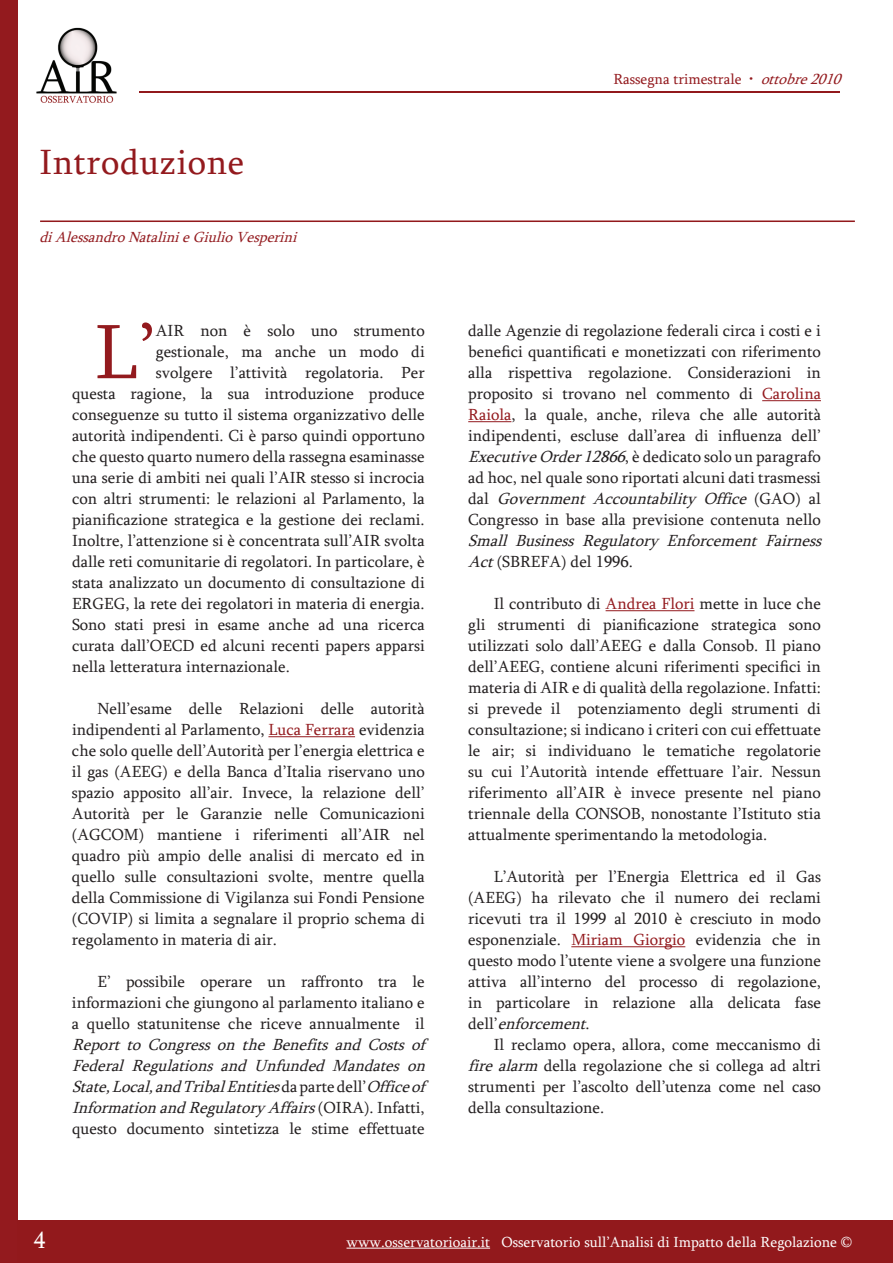
<style>
.page{position:relative;width:893px;height:1263px;background:#fff}
.page>*{position:absolute;margin:0;border:0;box-sizing:border-box;transform-origin:0 0}
.t1{font:78.9px "Sylfaen";color:#931a1e}
.t2{font:36px "Sylfaen";letter-spacing:.02em;color:#931a1e}
.t3{font:24px "Sylfaen";color:#fff}
.t4{font:16.5px/21px "Sylfaen";color:#231f20;text-align:justify}
.t5{font:italic 16.5px/21px "Sylfaen";color:#231f20}
.t6{font:15px "Sylfaen";color:#fff}
.t7{font:italic 15px "Sylfaen";color:#931a1e}
.t8{font:15px "Sylfaen";color:#931a1e}
.s1{color:#931a1e}
.s2{font-style:normal}
.s3{font-style:italic}
</style>
<div class="page">
<div style="left:0;top:1220px;width:893px;height:43px;background:#92191c"></div>
<div style="left:0;top:1px;width:17px;height:1261px;background:#931a1e"></div>
<hr style="left:346px;top:1248px;width:144px;height:1px;background:#fff">
<hr style="left:40px;top:221px;width:815px;height:1px;background:#92191c">
<img style="left:36px;top:27px;width:81px;height:76px">
<hr style="left:139px;top:92px;width:700px;height:1px;background:#92191c">
<hr style="left:268px;top:736px;width:87px;height:1px;background:#931a1e">
<hr style="left:762px;top:400px;width:59px;height:1px;background:#931a1e">
<hr style="left:468px;top:421px;width:43px;height:1px;background:#931a1e">
<hr style="left:606px;top:610px;width:88px;height:1px;background:#931a1e">
<hr style="left:571px;top:946px;width:114px;height:1px;background:#931a1e">
<h2 class="t2" style="left:39px;top:138px;width:207px">Introduzione</h2>
<p class="t7" style="left:39px;top:227px;width:264px">diAlessandroNatalinieGiulioVesperini</p>
<h1 class="t1" style="left:94px;top:299px;width:63px">L’</h1>
<p class="t4" style="left:156px;top:320px;width:270px">AIR non è solo uno strumento</p>
<p class="t4" style="left:156px;top:341px;width:270px">gestionale, ma anche un modo di</p>
<p class="t4" style="left:156px;top:362px;width:270px">svolgere l’attività regolatoria. Per</p>
<p class="t4" style="left:72px;top:383px;width:354px">questa ragione, la sua introduzione produce</p>
<p class="t4" style="left:72px;top:404px;width:354px">conseguenze su tutto il sistema organizzativo delle</p>
<p class="t4" style="left:72px;top:425px;width:354px">autorità indipendenti. Ci è parso quindi opportuno</p>
<p class="t4" style="left:72px;top:446px;width:354px">che questo quarto numero della rassegna esaminasse</p>
<p class="t4" style="left:72px;top:467px;width:354px">una serie di ambiti nei quali l’AIR stesso si incrocia</p>
<p class="t4" style="left:72px;top:488px;width:354px">con altri strumenti: le relazioni al Parlamento, la</p>
<p class="t4" style="left:72px;top:509px;width:354px">pianificazione strategica e la gestione dei reclami.</p>
<p class="t4" style="left:72px;top:530px;width:354px">Inoltre, l’attenzione si è concentrata sull’AIR svolta</p>
<p class="t4" style="left:72px;top:551px;width:354px">dalle reti comunitarie di regolatori. In particolare, è</p>
<p class="t4" style="left:72px;top:572px;width:354px">stata analizzato un documento di consultazione di</p>
<p class="t4" style="left:72px;top:593px;width:354px">ERGEG, la rete dei regolatori in materia di energia.</p>
<p class="t4" style="left:72px;top:614px;width:354px">Sono stati presi in esame anche ad una ricerca</p>
<p class="t4" style="left:72px;top:635px;width:354px">curata dall’OECD ed alcuni recenti papers apparsi</p>
<p class="t4" style="left:72px;top:656px;width:219px">nella letteratura internazionale.</p>
<p class="t4" style="left:72px;top:698px;width:354px;text-indent:26px">Nell’esame delle Relazioni delle autorità indipendenti al Parlamento, <span class="s1">Luca Ferrara</span> evidenzia che solo quelle dell’Autorità per l’energia elettrica e il gas (AEEG) e della Banca d’Italia riservano uno spazio apposito all’air. Invece, la relazione dell’ Autorità per le Garanzie nelle Comunicazioni (AGCOM) mantiene i riferimenti all’AIR nel quadro più ampio delle analisi di mercato ed in quello sulle consultazioni svolte, mentre quella della Commissione di Vigilanza sui Fondi Pensione (COVIP) si limita a segnalare il proprio schema di regolamento in materia di air.</p>
<p class="t4" style="left:72px;top:971px;width:354px;text-indent:25px">E’ possibile operare un raffronto tra le informazioni che giungono al parlamento italiano e a quello statunitense che riceve annualmente il</p>
<p class="t5" style="left:72px;top:1034px;width:360px">Report to Congress on the Benefits and Costs of Federal Regulations and Unfunded Mandates on State,Local,andTribalEntities<span class="s2">d a p a r t e d e l l ’</span> Officeof InformationandRegulatoryAffairs<span class="s2">( O I R A ) . I n f a t t i , questo documento sintetizza le stime effettuate</span></p>
<p class="t8" style="left:613px;top:69px;width:235px">Rassegna trimestrale • <span class="s3">ottobre2010</span></p>
<p class="t4" style="left:468px;top:320px;width:354px">dalle Agenzie di regolazione federali circa i costi e i benefici quantificati e monetizzati con riferimento alla rispettiva regolazione. Considerazioni in proposito si trovano nel commento di <span class="s1">Carolina Raiola</span>, la quale, anche, rileva che alle autorità indipendenti, escluse dall’area di influenza dell’ <span class="s3">ExecutiveOrder12866</span>, è dedicato solo un paragrafo ad hoc, nel quale sono riportati alcuni dati trasmessi d a l <span class="s3">Government Accountability Office</span> ( G A O ) a l Congresso in base alla previsione contenuta nello</p>
<p class="t5" style="left:468px;top:530px;width:360px">Small Business Regulatory Enforcement Fairness<br>Act<span class="s2">(SBREFA) del 1996.</span></p>
<p class="t4" style="left:468px;top:593px;width:354px;text-indent:25px">Il contributo di <span class="s1">Andrea Flori</span> mette in luce che gli strumenti di pianificazione strategica sono utilizzati solo dall’AEEG e dalla Consob. Il piano dell’AEEG, contiene alcuni riferimenti specifici in materia di AIR e di qualità della regolazione. Infatti: si prevede il potenziamento degli strumenti di consultazione; si indicano i criteri con cui effettuate le air; si individuano le tematiche regolatorie su cui l’Autorità intende effettuare l’air. Nessun riferimento all’AIR è invece presente nel piano triennale della CONSOB, nonostante l’Istituto stia attualmente sperimentando la metodologia.</p>
<p class="t4" style="left:468px;top:866px;width:354px;text-indent:25px">L’Autorità per l’Energia Elettrica ed il Gas (AEEG) ha rilevato che il numero dei reclami ricevuti tra il 1999 al 2010 è cresciuto in modo esponenziale. <span class="s1">Miriam Giorgio</span> evidenzia che in questo modo l’utente viene a svolgere una funzione attiva all’interno del processo di regolazione, in particolare in relazione alla delicata fase d e l l ’ <span class="s3">enforcement</span>.</p>
<p class="t4" style="left:468px;top:1034px;width:354px;text-indent:25px">Il reclamo opera, allora, come meccanismo di <span class="s3">firealarm</span> della regolazione che si collega ad altri strumenti per l’ascolto dell’utenza come nel caso della consultazione.</p>
<h3 class="t3" style="left:34px;top:1224px;width:13px">4</h3>
<p class="t6" style="left:346px;top:1232px;width:507px">www.osservatorioair.it Osservatorio sull’Analisi di Impatto della Regolazione ©</p>
<h3 class="t3" style="left:839px;top:1224px;width:13px">4</h3>
</div>
